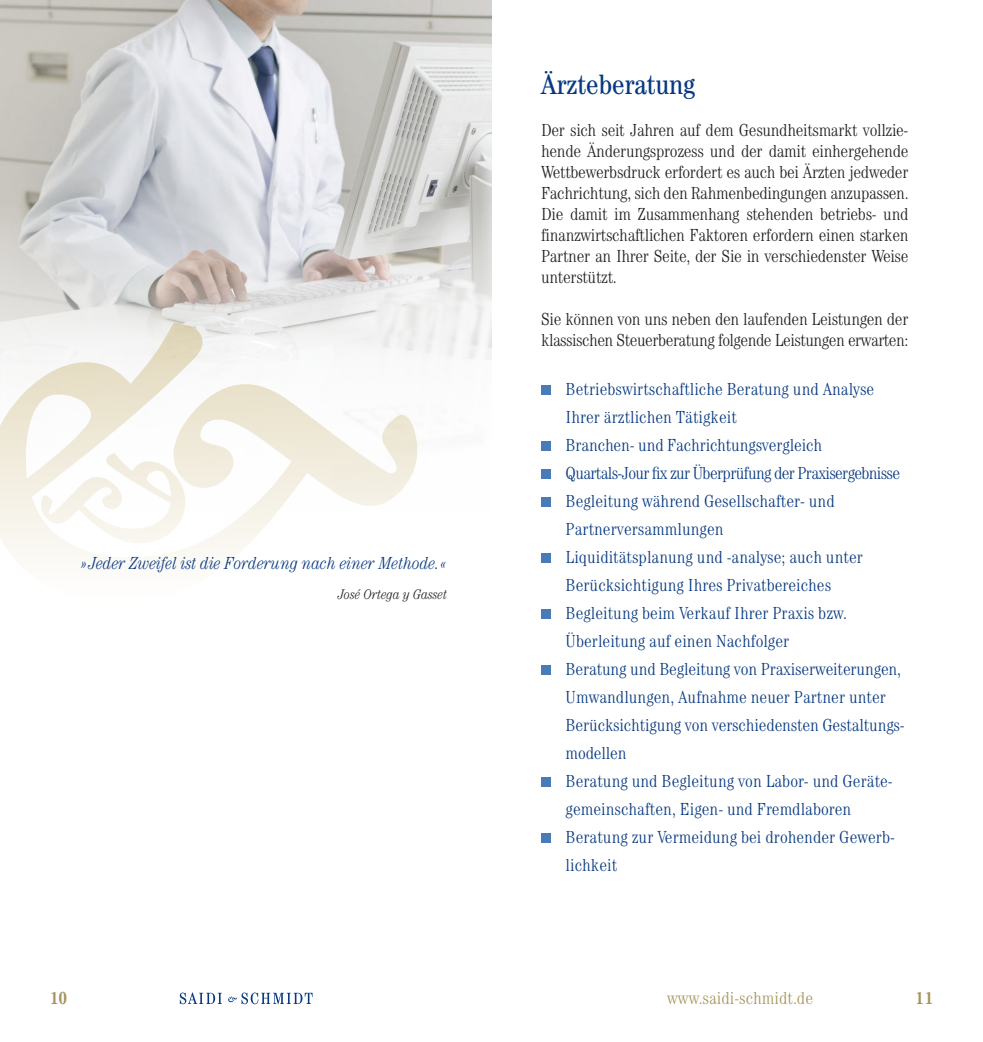
<style>
.page{position:relative;width:983px;height:1042px;background:#fff}
.page>*{position:absolute;margin:0;border:0;box-sizing:border-box;transform-origin:0 0}
.Copy{font:condensed 28px "Century Std";color:#073980}
.t1{font:300 condensed 17.5px "Century Std";color:#073980}
.Copy-2{font:300 condensed 17.5px/21px "Century Std";letter-spacing:-.02em;color:#231f20;text-align:justify}
.t2{font:300 condensed 17.5px "Century Std";letter-spacing:-.04em;color:#073980}
.t3{font:italic 300 condensed 17.5px "Century Std";color:#073980}
.t4{font:300 condensed 17.5px "Century Std";color:#a5945b}
.t5{font:700 condensed 17.5px "Century Std";color:#a5945b}
.t6{font:italic 300 condensed 14px "Century Std";color:#231f20}
</style>
<div class="page">
<svg style="left:180px;top:992px;width:42px;height:12px"></svg>
<svg style="left:228px;top:992px;width:84px;height:12px"></svg>
<img style="left:0;top:0;width:491px;height:360px">
<svg style="left:0;top:322px;width:418px;height:237px;fill:#f8f7f6"></svg>
<svg style="left:41px;top:453px;width:147px;height:93px"></svg>
<div style="left:541px;top:385px;width:10px;height:10px;background:#497cb7"></div>
<div style="left:541px;top:441px;width:10px;height:10px;background:#497cb7"></div>
<div style="left:541px;top:469px;width:10px;height:10px;background:#497cb7"></div>
<div style="left:541px;top:497px;width:10px;height:10px;background:#497cb7"></div>
<div style="left:541px;top:553px;width:10px;height:10px;background:#497cb7"></div>
<div style="left:541px;top:609px;width:10px;height:10px;background:#497cb7"></div>
<div style="left:541px;top:665px;width:10px;height:10px;background:#497cb7"></div>
<div style="left:541px;top:777px;width:10px;height:10px;background:#497cb7"></div>
<div style="left:541px;top:833px;width:10px;height:10px;background:#497cb7"></div>
<p class="t3" style="left:81px;top:553px;width:368px">»Jeder Zweifel ist die Forderung nach einer Methode.«</p>
<p class="t6" style="left:338px;top:586px;width:111px">José Ortega y Gasset</p>
<p class="Copy" style="left:541px;top:68px;width:155px">Ärzteberatung</p>
<p class="Copy-2" style="left:541px;top:119px;width:369px">Der sich seit Jahren auf dem Gesundheitsmarkt vollzie&shy;hende Änderungsprozess und der damit einhergehende Wettbewerbsdruck erfordert es auch bei Ärzten jedweder Fachrichtung, sich den Rahmenbedingungen anzupassen.<br>Die damit im Zusammenhang stehenden betriebs- und finanzwirtschaftlichen Faktoren erfordern einen starken Partner an Ihrer Seite, der Sie in verschiedenster Weise unterstützt.</p>
<p class="Copy-2" style="left:541px;top:308px;width:369px">Sie können von uns neben den laufenden Leistungen der klassischen Steuerberatung folgende Leistungen erwarten:</p>
<p class="t1" style="left:565px;top:379px;width:310px">Betriebswirtschaftliche Beratung und Analyse</p>
<p class="t1" style="left:565px;top:407px;width:173px">Ihrer ärztlichen Tätigkeit</p>
<p class="t1" style="left:565px;top:435px;width:258px">Branchen- und Fachrichtungsvergleich</p>
<p class="t2" style="left:565px;top:463px;width:336px">Quartals-Jour fix zur Überprüfung der Praxisergebnisse</p>
<p class="t1" style="left:565px;top:491px;width:270px">Begleitung während Gesellschafter- und</p>
<p class="t1" style="left:565px;top:519px;width:159px">Partnerversammlungen</p>
<p class="t1" style="left:565px;top:547px;width:299px">Liquiditätsplanung und -analyse; auch unter</p>
<p class="t1" style="left:565px;top:575px;width:267px">Berücksichtigung Ihres Privatbereiches</p>
<p class="t1" style="left:565px;top:603px;width:283px">Begleitung beim Verkauf Ihrer Praxis bzw.</p>
<p class="t1" style="left:565px;top:631px;width:225px">Überleitung auf einen Nachfolger</p>
<p class="t1" style="left:565px;top:659px;width:337px">Beratung und Begleitung von Praxiserweiterungen,</p>
<p class="t1" style="left:565px;top:687px;width:322px">Umwandlungen, Aufnahme neuer Partner unter</p>
<p class="t1" style="left:565px;top:715px;width:339px">Berücksichtigung von verschiedensten Gestaltungs-</p>
<p class="t1" style="left:565px;top:743px;width:62px">modellen</p>
<p class="t1" style="left:565px;top:771px;width:327px">Beratung und Begleitung von Labor- und Geräte-</p>
<p class="t1" style="left:565px;top:799px;width:287px">gemeinschaften, Eigen- und Fremdlaboren</p>
<p class="t1" style="left:565px;top:827px;width:329px">Beratung zur Vermeidung bei drohender Gewerb-</p>
<p class="t1" style="left:565px;top:855px;width:53px">lichkeit</p>
<p class="t5" style="left:50px;top:988px;width:19px">10</p>
<p class="t4" style="left:667px;top:988px;width:147px">www.saidi-schmidt.de</p>
<p class="t5" style="left:915px;top:988px;width:19px">11</p>
</div>
